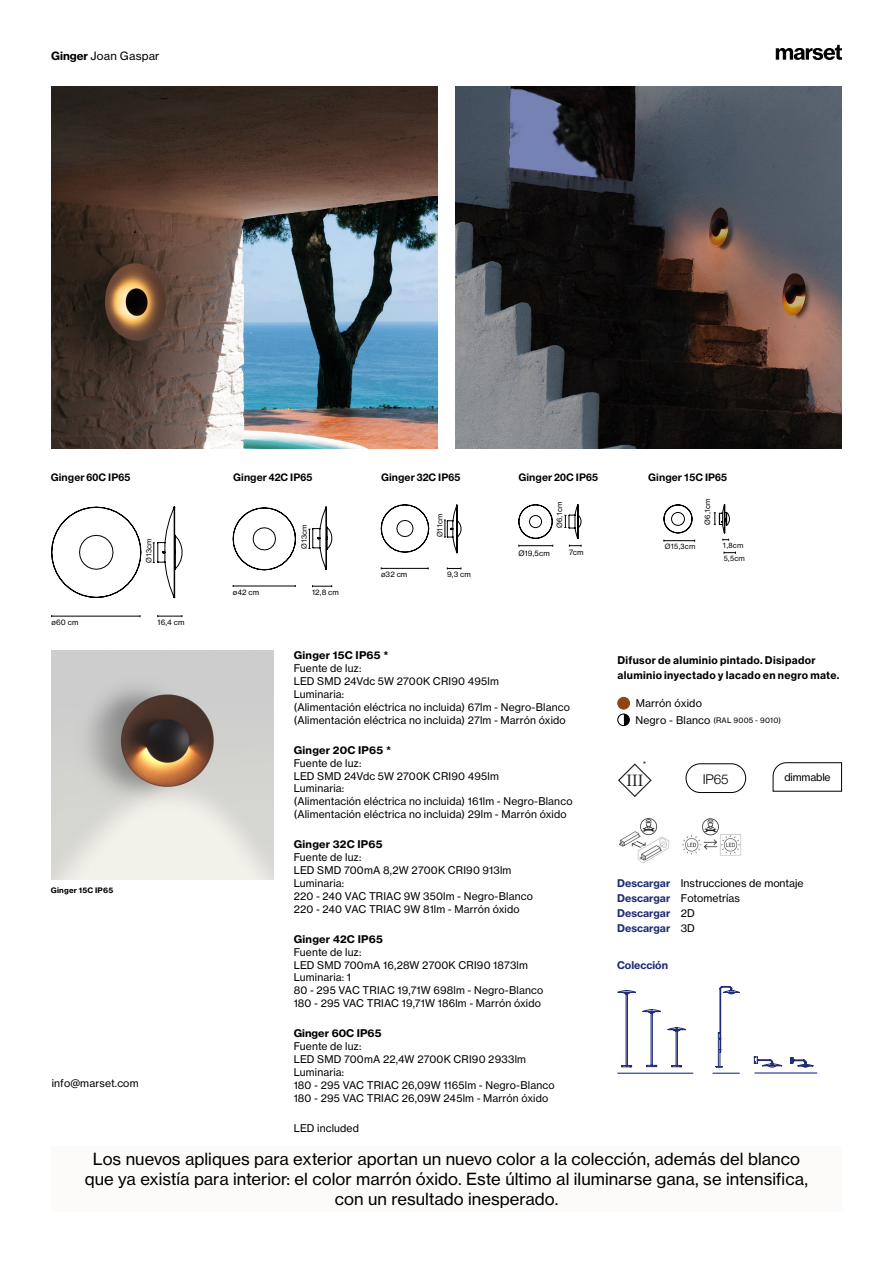
<style>
.page{position:relative;width:893px;height:1263px;background:#fff}
.page>*{position:absolute;margin:0;border:0;box-sizing:border-box;transform-origin:0 0}
.t1{font:16.5px/20.2px "N Haas Grotesk TX Pro 55 Rg";color:#000;text-align:center}
.t2{font:16.5px "Book Antiqua";color:#2a2522}
.t3{font:300 13.5px "Helvetica Neue LT Std";color:#000}
.t4{font:11.25px "N Haas Grotesk TX Pro 55 Rg";letter-spacing:.02em;color:#000}
.t5{font:10.5px/12.9px "N Haas Grotesk TX Pro 55 Rg";letter-spacing:.015em;color:#000}
.t6{font:10.5px/15px "N Haas Grotesk TX Pro 75 Bd";letter-spacing:.025em;color:#000}
.t7{font:700 10.5px "Helvetica Neue LT Std";letter-spacing:.005em;color:#000}
.t8{font:10.5px/15px "N Haas Grotesk TX Pro 75 Bd";color:#202d76}
.t9{font:10.5px "N Haas Grotesk TX Pro 75 Bd";color:#000}
.t10{font:10.5px "N Haas Grotesk TX Pro 55 Rg";letter-spacing:-.01em;color:#000}
.t11{font:9px "Minion Pro";color:#000}
.t12{font:7.5px "N Haas Grotesk TX Pro 55 Rg";letter-spacing:.015em;color:#000}
.t13{font:7.5px/13px "Helvetica Neue LT Std";letter-spacing:.015em;color:#000}
.t14{font:7.5px "N Haas Grotesk TX Pro 75 Bd";letter-spacing:.025em;color:#000}
.s1{font-family:"N Haas Grotesk TX Pro 75 Bd"}
.s2{font-size:10.5px}
.s3{font-family:"N Haas Grotesk TX Pro 75 Bd";color:#202d76}
.s4{font-family:"N Haas Grotesk TX Pro 55 Rg";color:#000}
</style>
<div class="page">
<div style="left:618px;top:697px;width:11px;height:12px;background:#904315;border-radius:50%"></div>
<div style="left:617px;top:697px;width:13px;height:12px;border:1px solid #904315;border-radius:50%"></div>
<div style="left:618px;top:714px;width:11px;height:12px;background:#000;border-radius:50%"></div>
<svg style="left:618px;top:714px;width:6px;height:12px"></svg>
<div style="left:617px;top:714px;width:13px;height:12px;border:1px solid #000;border-radius:50%"></div>
<img style="left:51px;top:86px;width:386px;height:363px">
<img style="left:456px;top:86px;width:386px;height:363px">
<svg style="left:776px;top:45px;width:66px;height:15px"></svg>
<svg style="left:772px;top:762px;width:70px;height:30px"></svg>
<div style="left:51px;top:1146px;width:791px;height:66px;background:#fcfbfa"></div>
<hr style="left:233px;top:586px;width:62px;height:1px;background:#000">
<svg style="left:312px;top:585px;width:20px;height:2px"></svg>
<hr style="left:381px;top:568px;width:47px;height:1px;background:#000">
<svg style="left:447px;top:567px;width:15px;height:2px"></svg>
<hr style="left:52px;top:616px;width:88px;height:1px;background:#000">
<svg style="left:157px;top:615px;width:26px;height:2px"></svg>
<svg style="left:51px;top:507px;width:90px;height:91px"></svg>
<hr style="left:519px;top:545px;width:34px;height:1px;background:#000">
<svg style="left:569px;top:545px;width:13px;height:2px"></svg>
<img style="left:52px;top:650px;width:222px;height:229px">
<svg style="left:518px;top:504px;width:64px;height:35px"></svg>
<svg style="left:381px;top:504px;width:80px;height:49px"></svg>
<svg style="left:233px;top:507px;width:99px;height:63px"></svg>
<svg style="left:153px;top:507px;width:29px;height:91px"></svg>
<svg style="left:724px;top:552px;width:12px;height:2px"></svg>
<svg style="left:663px;top:504px;width:67px;height:38px"></svg>
<div style="left:686px;top:763px;width:60px;height:30px;border:1px solid #000;border-radius:14px"></div>
<svg style="left:618px;top:763px;width:34px;height:34px"></svg>
<img style="left:682px;top:818px;width:60px;height:38px">
<img style="left:618px;top:817px;width:52px;height:46px">
<svg style="left:625px;top:856px;width:18px;height:7px"></svg>
<svg style="left:667px;top:1027px;width:19px;height:40px"></svg>
<svg style="left:642px;top:1009px;width:19px;height:58px"></svg>
<svg style="left:618px;top:990px;width:18px;height:77px"></svg>
<hr style="left:618px;top:1073px;width:75px;height:1px;background:#001789">
<svg style="left:713px;top:1073px;width:26px;height:1px"></svg>
<svg style="left:716px;top:986px;width:24px;height:81px"></svg>
<hr style="left:755px;top:1073px;width:62px;height:1px;background:#001789">
<svg style="left:754px;top:1056px;width:28px;height:12px"></svg>
<svg style="left:791px;top:1057px;width:22px;height:11px"></svg>
<p class="t4" style="left:51px;top:49px;width:110px"><span class="s1">Ginger</span> Joan Gaspar</p>
<p class="t7" style="left:51px;top:470px;width:81px">Ginger 60C IP65</p>
<p class="t7" style="left:233px;top:470px;width:81px">Ginger 42C IP65</p>
<p class="t7" style="left:381px;top:470px;width:81px">Ginger 32C IP65</p>
<p class="t7" style="left:518px;top:470px;width:81px">Ginger 20C IP65</p>
<p class="t7" style="left:648px;top:470px;width:80px">Ginger 15C IP65</p>
<p class="t13" style="left:553px;top:528px;width:27px;rotate:-90deg">Ø6,1cm</p>
<p class="t13" style="left:701px;top:524px;width:27px;rotate:-90deg">Ø6,1cm</p>
<p class="t13" style="left:433px;top:537px;width:25px;rotate:-90deg">Ø11cm</p>
<p class="t13" style="left:298px;top:549px;width:26px;rotate:-90deg">Ø13cm</p>
<p class="t13" style="left:142px;top:563px;width:26px;rotate:-90deg">Ø13cm</p>
<p class="t13" style="left:723px;top:539px;width:24px">1,8cm<br>5,5cm</p>
<p class="t13" style="left:665px;top:540px;width:32px">Ø15,3cm</p>
<p class="t12" style="left:519px;top:549px;width:33px">Ø19,5cm</p>
<p class="t12" style="left:569px;top:547px;width:16px">7cm</p>
<p class="t12" style="left:51px;top:618px;width:28px">ø60 cm</p>
<p class="t12" style="left:158px;top:618px;width:28px">16,4 cm</p>
<p class="t14" style="left:51px;top:886px;width:64px">Ginger 15C IP65</p>
<p class="t5" style="left:52px;top:1077px;width:88px">info@marset.com</p>
<p class="t12" style="left:233px;top:588px;width:28px">ø42 cm</p>
<p class="t12" style="left:312px;top:588px;width:28px">12,8 cm</p>
<p class="t12" style="left:381px;top:570px;width:28px">ø32 cm</p>
<p class="t12" style="left:447px;top:570px;width:25px">9,3 cm</p>
<p class="t6" style="left:294px;top:648px;width:96px">Ginger 15C IP65 *</p>
<p class="t5" style="left:294px;top:662px;width:278px">Fuente de luz:<br>LED SMD 24Vdc 5W 2700K CRI90 495lm<br>Luminaria:<br>(Alimentación eléctrica no incluida) 67lm - Negro-Blanco (Alimentación eléctrica no incluida) 27lm - Marrón óxido</p>
<p class="t6" style="left:294px;top:742px;width:99px">Ginger 20C IP65 *</p>
<p class="t5" style="left:294px;top:756px;width:280px">Fuente de luz:<br>LED SMD 24Vdc 5W 2700K CRI90 495lm<br>Luminaria:<br>(Alimentación eléctrica no incluida) 161lm - Negro-Blanco (Alimentación eléctrica no incluida) 29lm - Marrón óxido</p>
<p class="t6" style="left:294px;top:837px;width:90px">Ginger 32C IP65</p>
<p class="t5" style="left:294px;top:851px;width:241px">Fuente de luz:<br>LED SMD 700mA 8,2W 2700K CRI90 913lm<br>Luminaria:<br>220 - 240 VAC TRIAC 9W 350lm - Negro-Blanco<br>220 - 240 VAC TRIAC 9W 81lm - Marrón óxido</p>
<p class="t6" style="left:294px;top:931px;width:91px">Ginger 42C IP65</p>
<p class="t5" style="left:294px;top:945px;width:251px">Fuente de luz:<br>LED SMD 700mA 16,28W 2700K CRI90 1873lm<br>Luminaria: 1<br>80 - 295 VAC TRIAC 19,71W 698lm - Negro-Blanco<br>180 - 295 VAC TRIAC 19,71W 186lm - Marrón óxido</p>
<p class="t9" style="left:294px;top:1027px;width:89px">Ginger 60C IP65</p>
<p class="t5" style="left:294px;top:1040px;width:262px">Fuente de luz:<br>LED SMD 700mA 22,4W 2700K CRI90 2933lm<br>Luminaria:<br>180 - 295 VAC TRIAC 26,09W 1165lm - Negro-Blanco<br>180 - 295 VAC TRIAC 26,09W 245lm - Marrón óxido</p>
<p class="t5" style="left:294px;top:1121px;width:67px">LED included</p>
<p class="t6" style="left:617px;top:653px;width:223px">Difusor de aluminio pintado. Disipador aluminio inyectado y lacado en negro mate.</p>
<p class="t5" style="left:636px;top:697px;width:68px">Marrón óxido</p>
<p class="t12" style="left:636px;top:716px;width:147px"><span class="s2">Negro - Blanco</span> (RAL 9005 - 9010)</p>
<p class="t11" style="left:643px;top:758px;width:5px">*</p>
<h1 class="t2" style="left:627px;top:769px;width:18px">III</h1>
<p class="t3" style="left:703px;top:771px;width:27px">IP65</p>
<p class="t10" style="left:784px;top:770px;width:48px">dimmable</p>
<p class="t5" style="left:617px;top:876px;width:188px;line-height:15px"><span class="s3">Descargar</span> Instrucciones de montaje<br><span class="s3">Descargar</span> Fotometrías</p>
<p class="t8" style="left:617px;top:906px;width:79px">Descargar <span class="s4">2D<br></span>Descargar <span class="s4">3D</span></p>
<p class="t8" style="left:617px;top:957px;width:53px">Colección</p>
<h1 class="t1" style="left:85px;top:1148px;width:725px">Los nuevos apliques para exterior aportan un nuevo color a la colección, además del blanco que ya existía para interior: el color marrón óxido. Este último al iluminarse gana, se intensifica, con un resultado inesperado.</h1>
</div>
